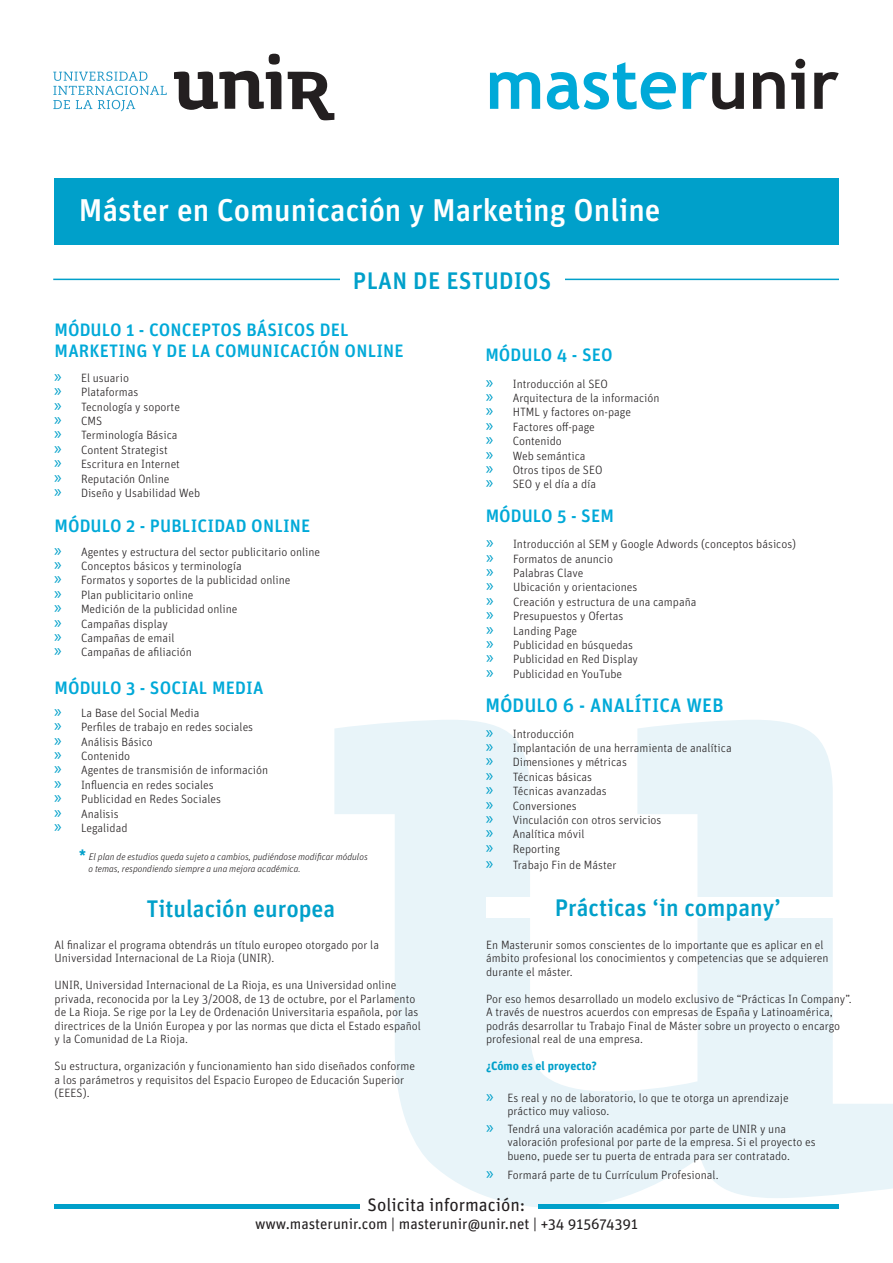
<style>
.page{position:relative;width:893px;height:1263px;background:#fff}
.page>*{position:absolute;margin:0;border:0;box-sizing:border-box;transform-origin:0 0}
.t1{font:700 69px "Trebuchet MS";color:#00a9d8}
.t2{font:500 31.5px "Unit OT";color:#fff}
.t3{font:500 24px "Unit OT";color:#00a0ca}
.t4{font:500 19.5px "Unit OT";letter-spacing:.01em;color:#00a9d8}
.t5{font:500 18px/21.6px "Unit OT";letter-spacing:.01em;color:#00a9d8}
.t6{font:18px "Unit OT";color:#231f20}
.t7{font:15px "Unit OT";color:#231f20}
.t8{font:300 12px/13.5px "Unit OT";color:#231f20}
.t9{font:700 12px "Unit OT";color:#00a0ca}
.t10{font:italic 300 9.75px "Unit OT";color:#231f20}
.s1{color:#231f20}
.s2{font-family:"Myriad Pro";font-weight:400;font-size:18px;color:#00a0ca}
.s3{font-weight:700;font-style:normal;font-size:15px;color:#00a0ca}
</style>
<div class="page">
<svg style="left:334px;top:720px;width:559px;height:488px;fill:#e8f4f9"></svg>
<div style="left:54px;top:178px;width:785px;height:67px;background:#00a0ca"></div>
<svg style="left:53px;top:72px;width:114px;height:39px"></svg>
<svg style="left:269px;top:54px;width:11px;height:11px"></svg>
<svg style="left:174px;top:71px;width:107px;height:39px"></svg>
<svg style="left:288px;top:72px;width:46px;height:48px"></svg>
<div style="left:54px;top:1204px;width:305px;height:5px;background:#00a0ca"></div>
<div style="left:539px;top:1204px;width:300px;height:5px;background:#00a0ca"></div>
<hr style="left:53px;top:279px;width:786px;height:1px;background:#00a0ca">
<div style="left:340px;top:263px;width:224px;height:32px;background:#fff"></div>
<div style="left:486px;top:897px;width:364px;height:21px;background:#fff"></div>
<h1 class="t1" style="left:485px;top:41px;width:355px">master<span class="s1">unir</span></h1>
<h2 class="t2" style="left:79px;top:190px;width:583px">Máster en Comunicación y Marketing Online</h2>
<p class="t3" style="left:353px;top:265px;width:200px">PLAN DE ESTUDIOS</p>
<p class="t5" style="left:55px;top:318px;width:351px">MÓDULO 1 - CONCEPTOS BÁSICOS DEL<br>MARKETING Y DE LA COMUNICACIÓN ONLINE</p>
<p class="t8" style="left:54px;top:371px;width:77px"><span class="s2">»</span> El usuario</p>
<p class="t8" style="left:54px;top:385px;width:86px"><span class="s2">»</span> Plataformas</p>
<p class="t8" style="left:54px;top:400px;width:127px"><span class="s2">»</span> Tecnología y soporte</p>
<p class="t8" style="left:54px;top:414px;width:50px"><span class="s2">»</span> CMS</p>
<p class="t8" style="left:54px;top:428px;width:125px"><span class="s2">»</span> Terminología Básica</p>
<p class="t8" style="left:54px;top:443px;width:115px"><span class="s2">»</span> Content Strategist</p>
<p class="t8" style="left:54px;top:457px;width:128px"><span class="s2">»</span> Escritura en Internet</p>
<p class="t8" style="left:54px;top:472px;width:117px"><span class="s2">»</span> Reputación Online</p>
<p class="t8" style="left:54px;top:486px;width:148px"><span class="s2">»</span> Diseño y Usabilidad Web</p>
<p class="t5" style="left:55px;top:515px;width:257px">MÓDULO 2 - PUBLICIDAD ONLINE</p>
<p class="t8" style="left:54px;top:545px;width:268px"><span class="s2">»</span> Agentes y estructura del sector publicitario online</p>
<p class="t8" style="left:54px;top:559px;width:189px"><span class="s2">»</span> Conceptos básicos y terminología</p>
<p class="t8" style="left:54px;top:573px;width:238px"><span class="s2">»</span> Formatos y soportes de la publicidad online</p>
<p class="t8" style="left:54px;top:588px;width:141px"><span class="s2">»</span> Plan publicitario online</p>
<p class="t8" style="left:54px;top:602px;width:185px"><span class="s2">»</span> Medición de la publicidad online</p>
<p class="t8" style="left:54px;top:617px;width:115px"><span class="s2">»</span> Campañas display</p>
<p class="t8" style="left:54px;top:631px;width:122px"><span class="s2">»</span> Campañas de email</p>
<p class="t8" style="left:54px;top:645px;width:139px"><span class="s2">»</span> Campañas de afiliación</p>
<p class="t5" style="left:55px;top:676px;width:210px">MÓDULO 3 - SOCIAL MEDIA</p>
<p class="t8" style="left:54px;top:706px;width:147px"><span class="s2">»</span> La Base del Social Media</p>
<p class="t8" style="left:54px;top:720px;width:201px"><span class="s2">»</span> Perfiles de trabajo en redes sociales</p>
<p class="t8" style="left:54px;top:735px;width:100px"><span class="s2">»</span> Análisis Básico</p>
<p class="t8" style="left:54px;top:749px;width:78px"><span class="s2">»</span> Contenido</p>
<p class="t8" style="left:54px;top:763px;width:216px"><span class="s2">»</span> Agentes de transmisión de información</p>
<p class="t8" style="left:54px;top:778px;width:161px"><span class="s2">»</span> Influencia en redes sociales</p>
<p class="t8" style="left:54px;top:792px;width:168px"><span class="s2">»</span> Publicidad en Redes Sociales</p>
<p class="t8" style="left:54px;top:807px;width:66px"><span class="s2">»</span> Analisis</p>
<p class="t8" style="left:54px;top:821px;width:75px"><span class="s2">»</span> Legalidad</p>
<p class="t10" style="left:79px;top:851px;width:290px"><span class="s3">*</span> El plan de estudios queda sujeto a cambios, pudiéndose modificar módulos</p>
<p class="t10" style="left:89px;top:863px;width:214px">o temas, respondiendo siempre a una mejora académica.</p>
<p class="t3" style="left:146px;top:893px;width:190px">Titulación europea</p>
<p class="t8" style="left:55px;top:938px;width:326px">Al finalizar el programa obtendrás un título europeo otorgado por la<br>Universidad Internacional de La Rioja (UNIR).</p>
<p class="t8" style="left:55px;top:978px;width:368px">UNIR, Universidad Internacional de La Rioja, es una Universidad online privada, reconocida por la Ley 3/2008, de 13 de octubre, por el Parlamento de La Rioja. Se rige por la Ley de Ordenación Universitaria española, por las directrices de la Unión Europea y por las normas que dicta el Estado español y la Comunidad de La Rioja.</p>
<p class="t8" style="left:55px;top:1059px;width:362px">Su estructura, organización y funcionamiento han sido diseñados conforme a los parámetros y requisitos del Espacio Europeo de Educación Superior (EEES).</p>
<p class="t5" style="left:485px;top:344px;width:129px">MÓDULO 4 - SEO</p>
<p class="t8" style="left:486px;top:377px;width:124px"><span class="s2">»</span> Introducción al SEO</p>
<p class="t8" style="left:486px;top:391px;width:175px"><span class="s2">»</span> Arquitectura de la información</p>
<p class="t8" style="left:486px;top:405px;width:147px"><span class="s2">»</span> HTML y factores on-page</p>
<p class="t8" style="left:486px;top:420px;width:111px"><span class="s2">»</span> Factores off-page</p>
<p class="t8" style="left:486px;top:434px;width:78px"><span class="s2">»</span> Contenido</p>
<p class="t8" style="left:486px;top:449px;width:101px"><span class="s2">»</span> Web semántica</p>
<p class="t8" style="left:486px;top:463px;width:118px"><span class="s2">»</span> Otros tipos de SEO</p>
<p class="t8" style="left:486px;top:477px;width:112px"><span class="s2">»</span> SEO y el día a día</p>
<p class="t5" style="left:486px;top:504px;width:130px">MÓDULO 5 - SEM</p>
<p class="t8" style="left:486px;top:537px;width:312px"><span class="s2">»</span> Introducción al SEM y Google Adwords (conceptos básicos)</p>
<p class="t8" style="left:486px;top:552px;width:129px"><span class="s2">»</span> Formatos de anuncio</p>
<p class="t8" style="left:486px;top:566px;width:99px"><span class="s2">»</span> Palabras Clave</p>
<p class="t8" style="left:486px;top:580px;width:153px"><span class="s2">»</span> Ubicación y orientaciones</p>
<p class="t8" style="left:486px;top:595px;width:212px"><span class="s2">»</span> Creación y estructura de una campaña</p>
<p class="t8" style="left:486px;top:609px;width:139px"><span class="s2">»</span> Presupuestos y Ofertas</p>
<p class="t8" style="left:486px;top:624px;width:93px"><span class="s2">»</span> Landing Page</p>
<p class="t8" style="left:486px;top:638px;width:149px"><span class="s2">»</span> Publicidad en búsquedas</p>
<p class="t8" style="left:486px;top:652px;width:154px"><span class="s2">»</span> Publicidad en Red Display</p>
<p class="t8" style="left:486px;top:667px;width:138px"><span class="s2">»</span> Publicidad en YouTube</p>
<p class="t4" style="left:485px;top:693px;width:240px">MÓDULO 6 - ANALÍTICA WEB</p>
<p class="t8" style="left:486px;top:727px;width:90px"><span class="s2">»</span> Introducción</p>
<p class="t8" style="left:486px;top:741px;width:247px"><span class="s2">»</span> Implantación de una herramienta de analítica</p>
<p class="t8" style="left:486px;top:756px;width:143px"><span class="s2">»</span> Dimensiones y métricas</p>
<p class="t8" style="left:486px;top:770px;width:108px"><span class="s2">»</span> Técnicas básicas</p>
<p class="t8" style="left:486px;top:784px;width:123px"><span class="s2">»</span> Técnicas avanzadas</p>
<p class="t8" style="left:486px;top:799px;width:93px"><span class="s2">»</span> Conversiones</p>
<p class="t8" style="left:486px;top:813px;width:177px"><span class="s2">»</span> Vinculación con otros servicios</p>
<p class="t8" style="left:486px;top:828px;width:100px"><span class="s2">»</span> Analítica móvil</p>
<p class="t8" style="left:486px;top:842px;width:76px"><span class="s2">»</span> Reporting</p>
<p class="t8" style="left:486px;top:858px;width:132px"><span class="s2">»</span> Trabajo Fin de Máster</p>
<p class="t3" style="left:555px;top:892px;width:228px">Prácticas ‘in company’</p>
<p class="t8" style="left:486px;top:938px;width:344px">En Masterunir somos conscientes de lo importante que es aplicar en el ámbito profesional los conocimientos y competencias que se adquieren durante el máster.</p>
<p class="t8" style="left:486px;top:992px;width:367px">Por eso hemos desarrollado un modelo exclusivo de “Prácticas In Company”.<br>A través de nuestros acuerdos con empresas de España y Latinoamérica, podrás desarrollar tu Trabajo Final de Máster sobre un proyecto o encargo profesional real de una empresa.</p>
<p class="t9" style="left:486px;top:1058px;width:112px">¿Cómo es el proyecto?</p>
<p class="t8" style="left:507px;top:1091px;width:283px;text-indent:-21px"><span class="s2">»</span> Es real y no de laboratorio, lo que te otorga un aprendizaje práctico muy valioso.</p>
<p class="t8" style="left:507px;top:1122px;width:310px;text-indent:-21px"><span class="s2">»</span> Tendrá una valoración académica por parte de UNIR y una valoración profesional por parte de la empresa. Si el proyecto es bueno, puede ser tu puerta de entrada para ser contratado.</p>
<p class="t8" style="left:486px;top:1168px;width:234px"><span class="s2">»</span> Formará parte de tu Currículum Profesional.</p>
<h3 class="t6" style="left:368px;top:1194px;width:159px">Solicita información:</h3>
<p class="t7" style="left:255px;top:1215px;width:384px">www.masterunir.com | masterunir@unir.net | +34 915674391</p>
</div>
